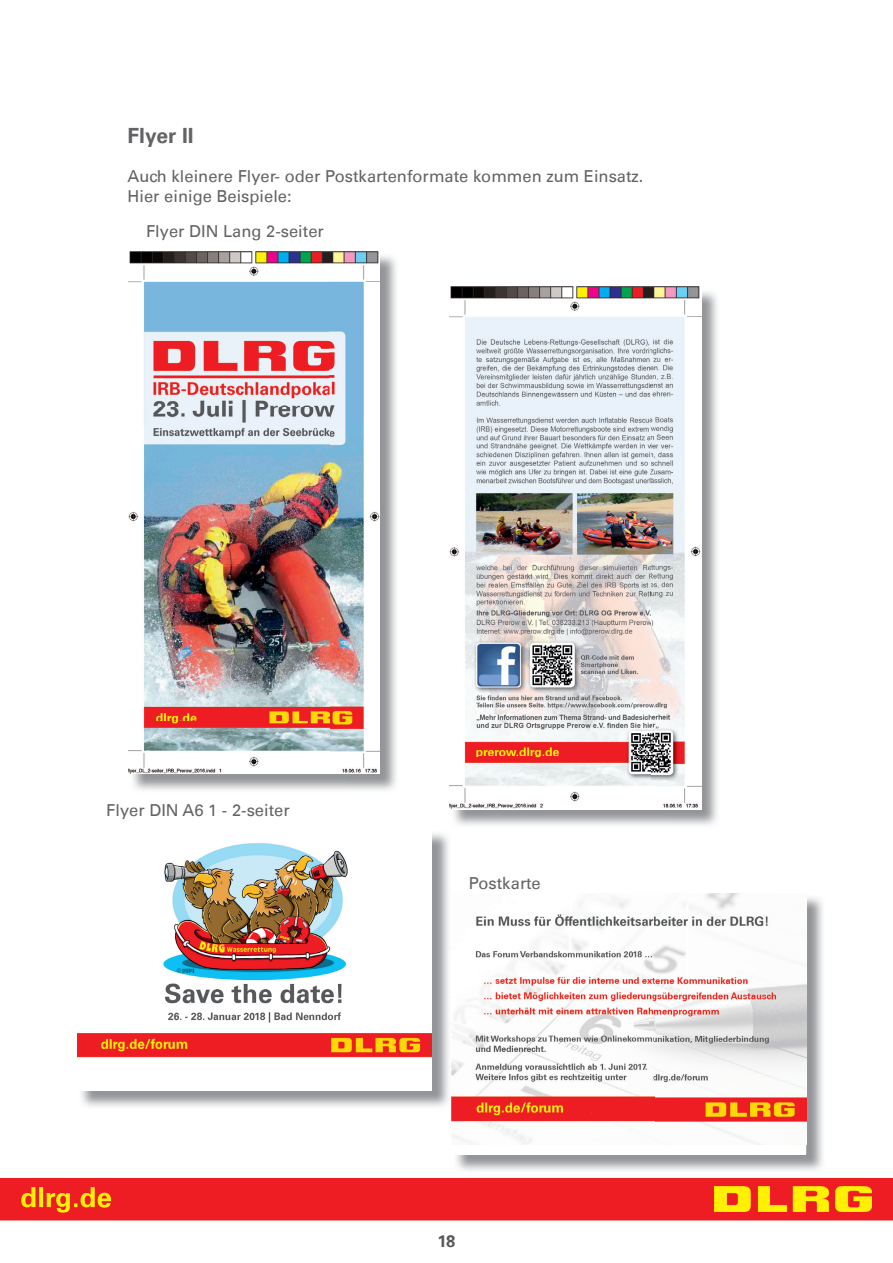
<style>
.page{position:relative;width:893px;height:1263px;background:#fff}
.page>*{position:absolute;margin:0;border:0;box-sizing:border-box;transform-origin:0 0}
.t1{font:700 21px "DLRG Univers";color:#636366}
.t2{font:16.5px/19.8px "DLRG Univers";color:#636366}
.t3{font:700 16.5px "DLRG Univers";color:#57585a}
</style>
<div class="page">
<div style="left:0;top:1178px;width:893px;height:42px;background:#ee1d23"></div>
<img style="left:714px;top:1186px;width:158px;height:25px">
<img style="left:345px;top:256px;width:51px;height:534px">
<img style="left:133px;top:774px;width:212px;height:16px">
<img style="left:128px;top:251px;width:252px;height:523px">
<img style="left:81px;top:833px;width:368px;height:274px">
<div style="left:77px;top:829px;width:355px;height:261px;background:#fff"></div>
<img style="left:77px;top:843px;width:355px;height:215px">
<img style="left:667px;top:292px;width:50px;height:533px">
<img style="left:454px;top:810px;width:213px;height:15px">
<img style="left:449px;top:287px;width:252px;height:522px">
<img style="left:456px;top:897px;width:367px;height:274px">
<div style="left:451px;top:893px;width:355px;height:261px;background:#fff"></div>
<img style="left:451px;top:893px;width:355px;height:252px">
<p class="t1" style="left:128px;top:123px;width:68px">Flyer II</p>
<p class="t2" style="left:128px;top:166px;width:517px">Auch kleinere Flyer- oder Postkartenformate kommen zum Einsatz.<br>Hier einige Beispiele:</p>
<p class="t2" style="left:146px;top:222px;width:179px">Flyer DIN Lang 2-seiter</p>
<p class="t2" style="left:106px;top:800px;width:185px">Flyer DIN A6 1 - 2-seiter</p>
<p class="t2" style="left:469px;top:874px;width:73px">Postkarte</p>
<p class="t3" style="left:437px;top:1232px;width:19px">18</p>
</div>
